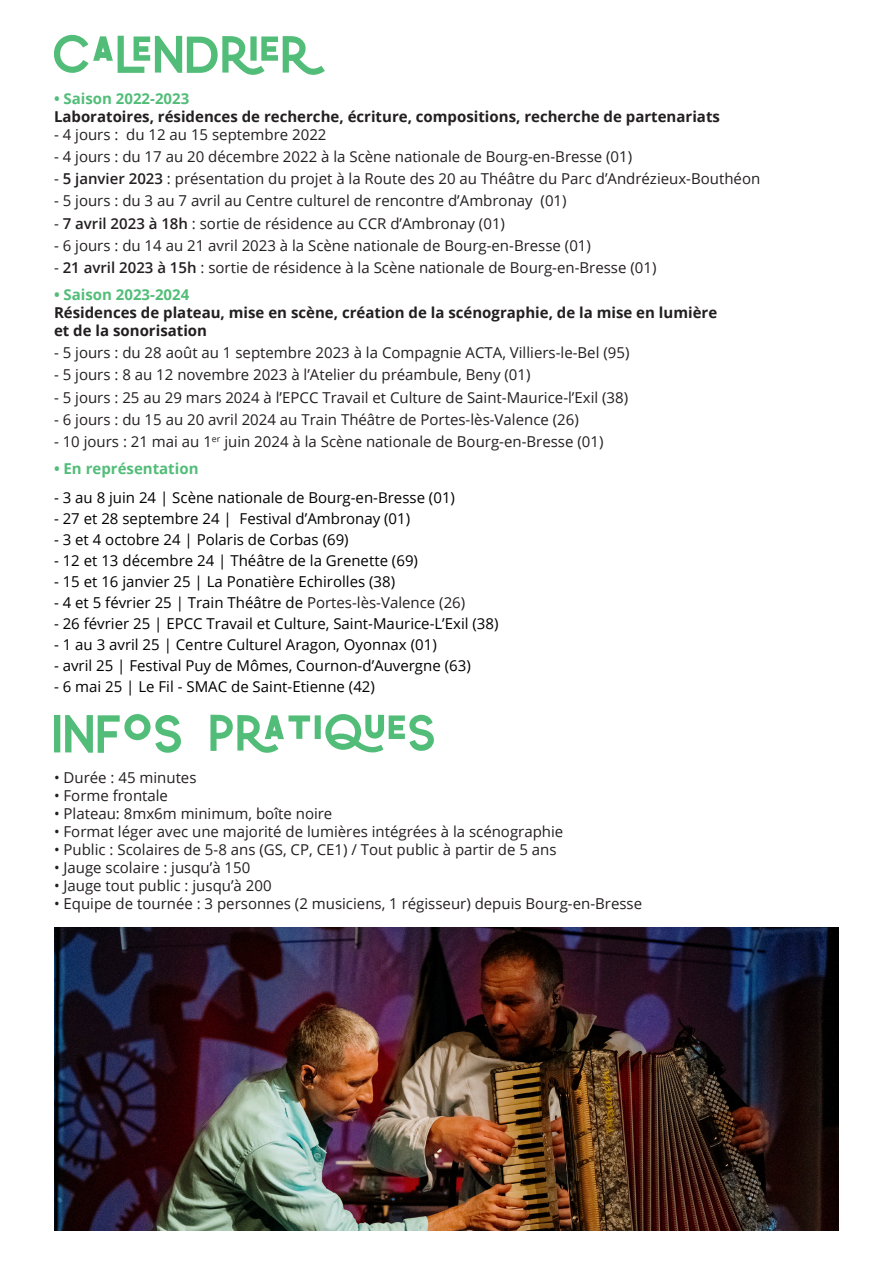
<style>
.page{position:relative;width:893px;height:1263px;background:#fff}
.page>*{position:absolute;margin:0;border:0;box-sizing:border-box;transform-origin:0 0}
.t1{font:15px "Open Sans";color:#231f20}
.t2{font:15px "Open Sans";color:#000}
.t3{font:700 15px "Open Sans";color:#231f20}
.t4{font:700 15px "Open Sans";color:#52bd78}
.s1{font-weight:600}
.s2{color:#231f20}
</style>
<div class="page">
<img style="left:54px;top:927px;width:785px;height:304px">
<svg style="left:54px;top:35px;width:271px;height:40px"></svg>
<svg style="left:54px;top:714px;width:127px;height:39px"></svg>
<svg style="left:210px;top:714px;width:224px;height:39px"></svg>
<p class="t4" style="left:54px;top:88px;width:137px">• Saison 2022-2023</p>
<p class="t3" style="left:54px;top:106px;width:667px">Laboratoires, résidences de recherche, écriture, compositions, recherche de partenariats</p>
<p class="t1" style="left:54px;top:124px;width:274px">- 4 jours : du 12 au 15 septembre 2022</p>
<p class="t1" style="left:54px;top:146px;width:580px">- 4 jours : du 17 au 20 décembre 2022 à la Scène nationale de Bourg-en-Bresse (01)</p>
<p class="t1" style="left:54px;top:168px;width:708px">- <span class="s1">5 janvier 2023</span> : présentation du projet à la Route des 20 au Théâtre du Parc d’Andrézieux-Bouthéon</p>
<p class="t1" style="left:54px;top:191px;width:514px">- 5 jours : du 3 au 7 avril au Centre culturel de rencontre d’Ambronay (01)</p>
<p class="t1" style="left:54px;top:213px;width:452px">- <span class="s1">7 avril 2023 à 18h</span> : sortie de résidence au CCR d’Ambronay (01)</p>
<p class="t1" style="left:54px;top:235px;width:538px">- 6 jours : du 14 au 21 avril 2023 à la Scène nationale de Bourg-en-Bresse (01)</p>
<p class="t1" style="left:54px;top:257px;width:604px">- <span class="s1">21 avril 2023 à 15h</span> : sortie de résidence à la Scène nationale de Bourg-en-Bresse (01)</p>
<p class="t4" style="left:54px;top:284px;width:137px">• Saison 2023-2024</p>
<p class="t3" style="left:54px;top:302px;width:665px">Résidences de plateau, mise en scène, création de la scénographie, de la mise en lumière</p>
<p class="t3" style="left:54px;top:320px;width:155px">et de la sonorisation</p>
<p class="t1" style="left:54px;top:342px;width:577px">- 5 jours : du 28 août au 1 septembre 2023 à la Compagnie ACTA, Villiers-le-Bel (95)</p>
<p class="t1" style="left:54px;top:364px;width:478px">- 5 jours : 8 au 12 novembre 2023 à l’Atelier du préambule, Beny (01)</p>
<p class="t1" style="left:54px;top:387px;width:576px">- 5 jours : 25 au 29 mars 2024 à l’EPCC Travail et Culture de Saint-Maurice-l’Exil (38)</p>
<p class="t1" style="left:54px;top:409px;width:526px">- 6 jours : du 15 au 20 avril 2024 au Train Théâtre de Portes-lès-Valence (26)</p>
<p class="t1" style="left:54px;top:431px;width:551px">- 10 jours : 21 mai au 1<sup>er</sup> juin 2024 à la Scène nationale de Bourg-en-Bresse (01)</p>
<p class="t4" style="left:54px;top:457px;width:146px">• En représentation</p>
<p class="t2" style="left:54px;top:487px;width:402px">- 3 au 8 juin 24 | Scène nationale de Bourg-en-Bresse (01)</p>
<p class="t2" style="left:54px;top:508px;width:358px">- 27 et 28 septembre 24 | Festival d’Ambronay (01)</p>
<p class="t2" style="left:54px;top:529px;width:296px">- 3 et 4 octobre 24 | Polaris de Corbas (69)</p>
<p class="t2" style="left:54px;top:550px;width:365px">- 12 et 13 décembre 24 | Théâtre de la Grenette (69)</p>
<p class="t2" style="left:54px;top:571px;width:343px">- 15 et 16 janvier 25 | La Ponatière Echirolles (38)</p>
<p class="t2" style="left:54px;top:592px;width:413px">- 4 et 5 février 25 | Train Théâtre de <span class="s2">Portes-lès-Valence (26)</span></p>
<p class="t2" style="left:54px;top:613px;width:446px">- 26 février 25 | EPCC Travail et Culture, Saint-Maurice-L’Exil (38)</p>
<p class="t2" style="left:54px;top:634px;width:384px">- 1 au 3 avril 25 | Centre Culturel Aragon, Oyonnax (01)</p>
<p class="t2" style="left:54px;top:655px;width:418px">- avril 25 | Festival Puy de Mômes, Cournon-d’Auvergne (63)</p>
<p class="t2" style="left:54px;top:676px;width:322px">- 6 mai 25 | Le Fil - SMAC de Saint-Etienne (42)</p>
<p class="t1" style="left:54px;top:767px;width:144px">• Durée : 45 minutes</p>
<p class="t1" style="left:54px;top:785px;width:116px">• Forme frontale</p>
<p class="t1" style="left:54px;top:803px;width:280px">• Plateau: 8mx6m minimum, boîte noire</p>
<p class="t1" style="left:54px;top:821px;width:511px">• Format léger avec une majorité de lumières intégrées à la scénographie</p>
<p class="t1" style="left:54px;top:839px;width:504px">• Public : Scolaires de 5-8 ans (GS, CP, CE1) / Tout public à partir de 5 ans</p>
<p class="t1" style="left:54px;top:857px;width:198px">• Jauge scolaire : jusqu’à 150</p>
<p class="t1" style="left:54px;top:875px;width:219px">• Jauge tout public : jusqu’à 200</p>
<p class="t1" style="left:54px;top:893px;width:590px">• Equipe de tournée : 3 personnes (2 musiciens, 1 régisseur) depuis Bourg-en-Bresse</p>
</div>
